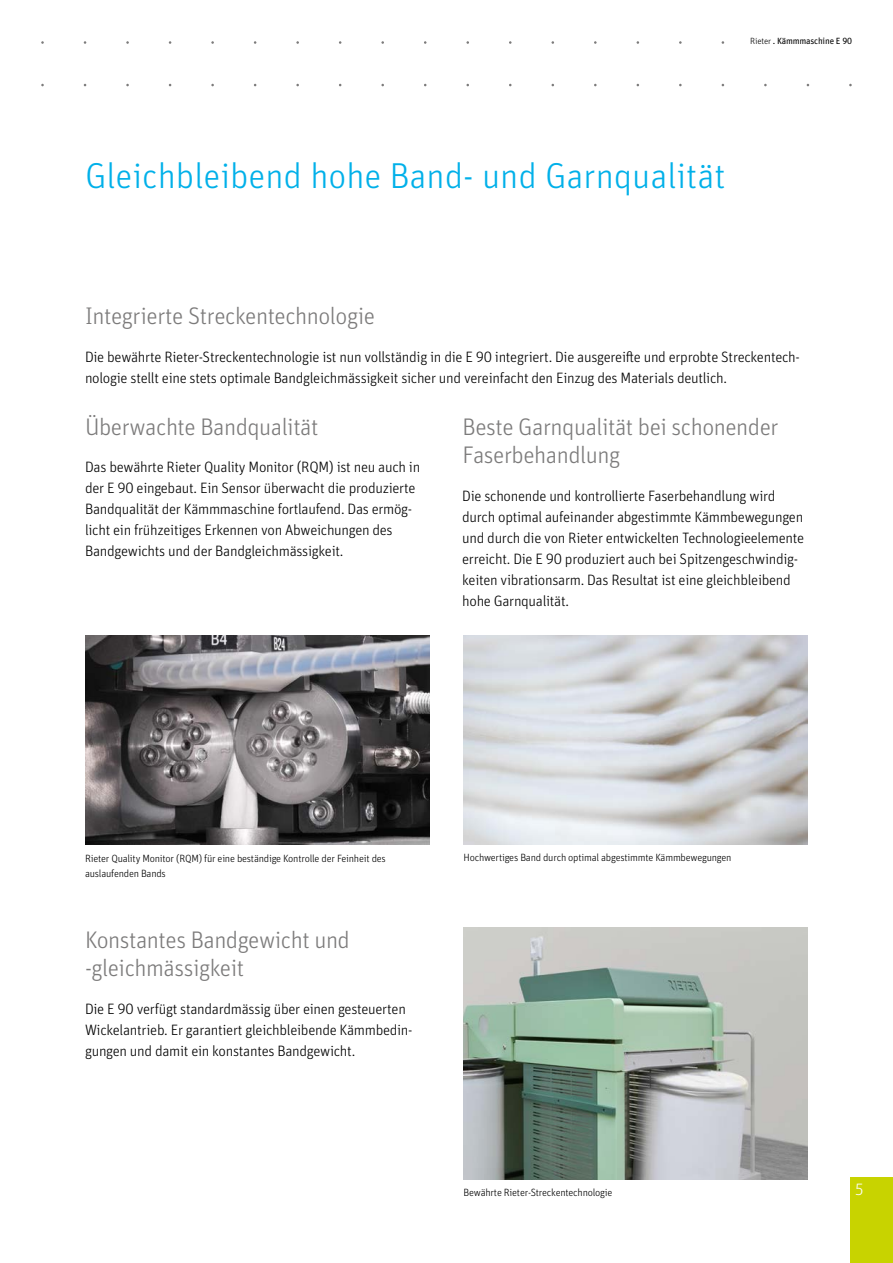
<style>
.page{position:relative;width:893px;height:1263px;background:#fff}
.page>*{position:absolute;margin:0;border:0;box-sizing:border-box;transform-origin:0 0}
.t1{font:300 36px "Unit Pro";color:#00b0e9}
.t2{font:300 24px/28.5px "Unit Pro";letter-spacing:-.02em;color:#7c7b7b}
.t3{font:300 16.5px "Unit Pro";color:#fff}
.t4{font:300 15px/21px "Unit Pro";letter-spacing:-.02em;color:#000}
.t5{font:300 10.5px/15px "Unit Pro";letter-spacing:-.02em;color:#000}
.t6{font:9px "Unit Pro";letter-spacing:-.02em;color:#000}
.s1{font-weight:300}
</style>
<div class="page">
<img style="left:86px;top:635px;width:343px;height:210px">
<img style="left:463px;top:928px;width:345px;height:252px">
<img style="left:463px;top:635px;width:345px;height:210px">
<div style="left:850px;top:1178px;width:43px;height:85px;background:#c8d300"></div>
<p class="t6" style="left:750px;top:34px;width:103px"><span class="s1">Rieter</span> . Kämmmaschine E 90</p>
<h1 class="t1" style="left:85px;top:151px;width:642px">Gleichbleibend hohe Band- und Garnqualität</h1>
<h2 class="t2" style="left:85px;top:301px;width:291px">Integrierte Streckentechnologie</h2>
<p class="t4" style="left:85px;top:345px;width:716px">Die bewährte Rieter-Streckentechnologie ist nun vollständig in die E 90 integriert. Die ausgereifte und erprobte Streckentech&shy;nologie stellt eine stets optimale Bandgleichmässigkeit sicher und vereinfacht den Einzug des Materials deutlich.</p>
<h2 class="t2" style="left:85px;top:411px;width:235px">Überwachte Bandqualität</h2>
<p class="t4" style="left:85px;top:456px;width:337px">Das bewährte Rieter Quality Monitor (RQM) ist neu auch in der E 90 eingebaut. Ein Sensor überwacht die produzierte Bandqualität der Kämmmaschine fortlaufend. Das ermög&shy;licht ein frühzeitiges Erkennen von Abweichungen des Bandgewichts und der Bandgleichmässigkeit.</p>
<h2 class="t2" style="left:463px;top:411px;width:317px">Beste Garnqualität bei schonender<br>Faserbehandlung</h2>
<p class="t4" style="left:462px;top:484px;width:343px">Die schonende und kontrollierte Faserbehandlung wird durch optimal aufeinander abgestimmte Kämmbewegungen und durch die von Rieter entwickelten Technologieelemente erreicht. Die E 90 produziert auch bei Spitzengeschwindig&shy;keiten vibrationsarm. Das Resultat ist eine gleichbleibend hohe Garnqualität.</p>
<p class="t5" style="left:85px;top:850px;width:302px">Rieter Quality Monitor (RQM) für eine beständige Kontrolle der Feinheit des auslaufenden Bands</p>
<p class="t5" style="left:463px;top:850px;width:269px">Hochwertiges Band durch optimal abgestimmte Kämmbewegungen</p>
<h2 class="t2" style="left:85px;top:924px;width:266px">Konstantes Bandgewicht und -gleichmässigkeit</h2>
<p class="t4" style="left:85px;top:997px;width:329px">Die E 90 verfügt standardmässig über einen gesteuerten<br>Wickelantrieb. Er garantiert gleichbleibende Kämmbedin&shy;gungen und damit ein konstantes Bandgewicht.</p>
<p class="t5" style="left:463px;top:1185px;width:150px">Bewährte Rieter-Streckentechnologie</p>
<p class="t3" style="left:855px;top:1178px;width:11px">5</p>
</div>
